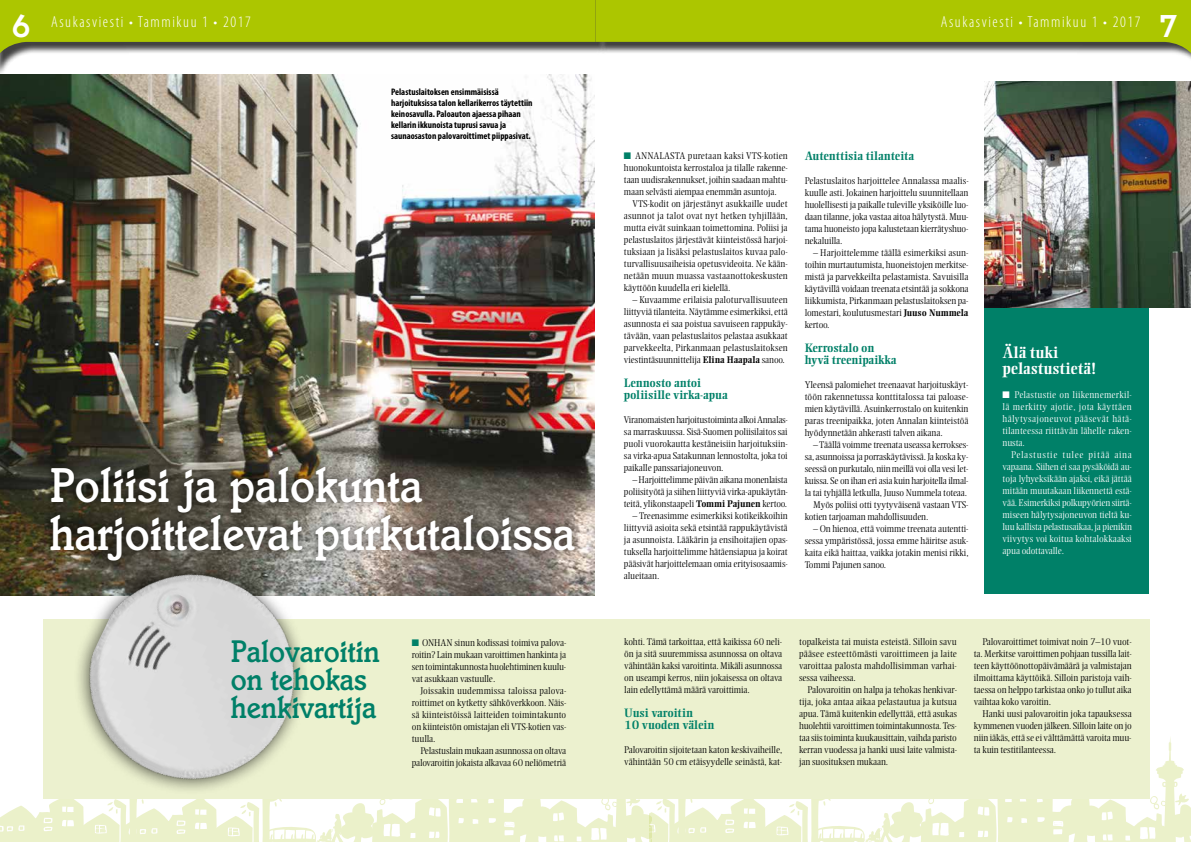
<style>
.page{position:relative;width:1191px;height:842px;background:#fff}
.page>*{position:absolute;margin:0;border:0;box-sizing:border-box;transform-origin:0 0}
.t1{font:500 50px/48px "Italia";color:#fff;scale:.9 1}
.t2{font:35px "Insignia A";color:#fff}
.t3{font:500 32px/28px "Italia";color:#008068;scale:.9 1}
.t4{font:300 condensed 16px "Myriad Pro";letter-spacing:.1em;color:#fff}
.t5{font:700 16px/16px "Ellington";color:#fff}
.t6{font:700 12px/12px "Ellington";color:#008068}
.t7{font:300 9.5px/12px "Ellington";color:#000;text-align:justify}
.t8{font:300 9.5px/12px "Ellington";letter-spacing:.02em;color:#fff;text-align:justify}
.t9{font:700 condensed 9.5px/11px "Myriad Pro";color:#000}
.s1{color:#008068}
.s2{font-weight:700}
</style>
<div class="page">
<svg style="left:0;top:0;width:595px;height:73px;fill:#acc600"></svg>
<svg style="left:595px;top:0;width:596px;height:59px;background:#acbf32"></svg>
<svg style="left:0;top:728px;width:1191px;height:114px"></svg>
<div style="left:984px;top:81px;width:165px;height:513px;background:#008068"></div>
<img style="left:0;top:74px;width:595px;height:521px">
<div style="left:43px;top:619px;width:1106px;height:179px;background:#ecf1cf"></div>
<img style="left:52px;top:569px;width:292px;height:261px">
<div style="left:42px;top:458px;width:542px;height:111px;background:#000;opacity:.7"></div>
<img style="left:984px;top:81px;width:207px;height:226px">
<h2 class="t2" style="left:12px;top:8px;width:20px">6</h2>
<h2 class="t2" style="left:1159px;top:8px;width:19px">7</h2>
<h3 class="t4" style="left:51px;top:13px;width:201px">Asukasviesti • Tammikuu 1 • 2017</h3>
<h3 class="t4" style="left:940px;top:13px;width:201px">Asukasviesti • Tammikuu 1 • 2017</h3>
<p class="t9" style="left:391px;top:86px;width:143px">Pelastuslaitoksen ensimmäisissä harjoituksissa talon kellarikerros täytettiin keinosavulla. Paloauton ajaessa pihaan kellarin ikkunoista tuprusi savua ja saunaosaston palovaroittimet piippasivat.</p>
<h1 class="t1" style="left:50px;top:461px;width:585px">Poliisi ja palokunta harjoittelevat purkutaloissa</h1>
<h3 class="t3" style="left:231px;top:637px;width:167px">Palovaroitin on tehokas henkivartija</h3>
<p class="t7" style="left:412px;top:637px;width:156px"><span class="s1">■</span> ONHAN sinun kodissasi toimiva palova&shy;roitin? Lain mukaan varoittimen hankinta ja sen toimintakunnosta huolehtiminen kuulu&shy;vat asukkaan vastuulle.</p>
<p class="t7" style="left:412px;top:685px;width:156px;text-indent:9px">Joissakin uudemmissa taloissa palova&shy;roittimet on kytketty sähköverkkoon. Näis&shy;sä kiinteistöissä laitteiden toimintakunto on kiinteistön omistajan eli VTS-kotien vas&shy;tuulla.</p>
<p class="t7" style="left:412px;top:744px;width:156px;text-align:right">Pelastuslain mukaan asunnossa on oltava palovaroitin jokaista alkavaa 60 neliömetriä</p>
<p class="t7" style="left:624px;top:150px;width:165px"><span class="s1">■</span> ANNALASTA puretaan kaksi VTS-kotien huonokuntoista kerrostaloa ja tilalle rakenne&shy;taan uudisrakennukset, joihin saadaan mahtu&shy;maan selvästi aiempaa enemmän asuntoja.</p>
<p class="t7" style="left:624px;top:198px;width:165px;text-indent:9px">VTS-kodit on järjestänyt asukkaille uudet asunnot ja talot ovat nyt hetken tyhjillään, mutta eivät suinkaan toimettomina. Poliisi ja pelastuslaitos järjestävät kiinteistössä harjoi&shy;tuksiaan ja lisäksi pelastuslaitos kuvaa palo&shy;turvallisuusaiheisia opetusvideoita. Ne kään&shy;netään muun muassa vastaanottokeskusten käyttöön kuudella eri kielellä.</p>
<p class="t7" style="left:624px;top:293px;width:165px;text-indent:9px">– Kuvaamme erilaisia paloturvallisuuteen liittyviä tilanteita. Näytämme esimerkiksi, että asunnosta ei saa poistua savuiseen rappukäy&shy;tävään, vaan pelastuslaitos pelastaa asukkaat parvekkeelta, Pirkanmaan pelastuslaitoksen viestintäsuunnittelija <span class="s2">Elina Haapala</span> sanoo.</p>
<p class="t6" style="left:624px;top:377px;width:105px">Lennosto antoi poliisille virka-apua</p>
<p class="t7" style="left:624px;top:414px;width:165px">Viranomaisten harjoitustoiminta alkoi Annalas&shy;sa marraskuussa. Sisä-Suomen poliisilaitos sai puoli vuorokautta kestäneisiin harjoituksiin&shy;sa virka-apua Satakunnan lennostolta, joka toi paikalle panssariajoneuvon.</p>
<p class="t7" style="left:624px;top:474px;width:165px;text-indent:9px">– Harjoittelimme päivän aikana monenlaista poliisityötä ja siihen liittyviä virka-apukäytän&shy;teitä, ylikonstaapeli <span class="s2">Tommi Pajunen</span> kertoo.</p>
<p class="t7" style="left:624px;top:509px;width:165px;text-indent:9px">– Treenasimme esimerkiksi kotikeikkoihin liittyviä asioita sekä etsintää rappukäytävistä ja asunnoista. Lääkärin ja ensihoitajien opas&shy;tuksella harjoittelimme hätäensiapua ja koirat pääsivät harjoittelemaan omia erityisosaamis&shy;alueitaan.</p>
<p class="t6" style="left:804px;top:150px;width:111px">Autenttisia tilanteita</p>
<p class="t7" style="left:804px;top:175px;width:165px">Pelastuslaitos harjoittelee Annalassa maalis&shy;kuulle asti. Jokainen harjoittelu suunnitellaan huolellisesti ja paikalle tuleville yksiköille luo&shy;daan tilanne, joka vastaa aitoa hälytystä. Muu&shy;tama huoneisto jopa kalustetaan kierrätyshuo&shy;nekaluilla.</p>
<p class="t7" style="left:804px;top:247px;width:165px;text-indent:9px">– Harjoittelemme täällä esimerkiksi asun&shy;toihin murtautumista, huoneistojen merkitse&shy;mistä ja parvekkeilta pelastamista. Savuisilla käytävillä voidaan treenata etsintää ja sokkona liikkumista, Pirkanmaan pelastuslaitoksen pa&shy;lomestari, koulutusmestari <span class="s2">Juuso Nummela </span>kertoo.</p>
<p class="t6" style="left:804px;top:342px;width:94px">Kerrostalo on hyvä treenipaikka</p>
<p class="t7" style="left:804px;top:379px;width:165px">Yleensä palomiehet treenaavat harjoituskäyt&shy;töön rakennetussa konttitalossa tai paloase&shy;mien käytävillä. Asuinkerrostalo on kuitenkin paras treenipaikka, joten Annalan kiinteistöä hyödynnetään ahkerasti talven aikana.</p>
<p class="t7" style="left:813px;top:439px;width:157px">– Täällä voimme treenata useassa kerrokses-</p>
<p class="t7" style="left:804px;top:451px;width:165px">sa, asunnoissa ja porraskäytävissä. Ja koska ky-</p>
<p class="t7" style="left:804px;top:463px;width:165px">seessä on purkutalo, niin meillä voi olla vesi let-</p>
<p class="t7" style="left:804px;top:475px;width:165px">kuissa. Se on ihan eri asia kuin harjoitella ilmal-</p>
<p class="t7" style="left:804px;top:487px;width:164px">la tai tyhjällä letkulla, Juuso Nummela toteaa.</p>
<p class="t7" style="left:813px;top:499px;width:157px">Myös poliisi otti tyytyväisenä vastaan VTS-</p>
<p class="t7" style="left:804px;top:511px;width:125px">kotien tarjoaman mahdollisuuden.</p>
<p class="t7" style="left:804px;top:523px;width:165px;text-indent:9px">– On hienoa, että voimme treenata autentti&shy;sessa ympäristössä, jossa emme häiritse asuk&shy;kaita eikä haittaa, vaikka jotakin menisi rikki, Tommi Pajunen sanoo.</p>
<h3 class="t5" style="left:1002px;top:345px;width:95px">Älä tuki pelastustietä!</h3>
<p class="t8" style="left:1002px;top:389px;width:131px">■ Pelastustie on liikennemerkil&shy;lä merkitty ajotie, jota käyttäen hälytysajoneuvot pääsevät hätä&shy;tilanteessa riittävän lähelle raken&shy;nusta.</p>
<p class="t8" style="left:1002px;top:449px;width:131px;text-indent:9px">Pelastustie tulee pitää aina vapaana. Siihen ei saa pysäköidä au&shy;toja lyhyeksikään ajaksi, eikä jättää mitään muutakaan liikennettä estä&shy;vää. Esimerkiksi polkupyörien siirtä&shy;miseen hälytysajoneuvon tieltä ku&shy;luu kallista pelastusaikaa, ja pienikin viivytys voi koitua kohtalokkaaksi apua odottavalle.</p>
<p class="t7" style="left:624px;top:636px;width:159px">kohti. Tämä tarkoittaa, että kaikissa 60 neli&shy;ön ja sitä suuremmissa asunnossa on oltava vähintään kaksi varoitinta. Mikäli asunnossa on useampi kerros, niin jokaisessa on oltava lain edellyttämä määrä varoittimia.</p>
<p class="t6" style="left:624px;top:707px;width:92px">Uusi varoitin<br>10 vuoden välein</p>
<p class="t7" style="left:624px;top:744px;width:159px">Palovaroitin sijoitetaan katon keskivaiheille, vähintään 50 cm etäisyydelle seinästä, kat-</p>
<p class="t7" style="left:799px;top:636px;width:159px">topalkeista tai muista esteistä. Silloin savu pääsee esteettömästi varoittimeen ja laite varoittaa palosta mahdollisimman varhai&shy;sessa vaiheessa.</p>
<p class="t7" style="left:799px;top:684px;width:159px;text-indent:9px">Palovaroitin on halpa ja tehokas henkivar&shy;tija, joka antaa aikaa pelastautua ja kutsua apua. Tämä kuitenkin edellyttää, että asukas huolehtii varoittimen toimintakunnosta. Tes&shy;taa siis toiminta kuukausittain, vaihda paristo kerran vuodessa ja hanki uusi laite valmista&shy;jan suosituksen mukaan.</p>
<p class="t7" style="left:974px;top:636px;width:159px;text-indent:9px">Palovaroittimet toimivat noin 7–10 vuot&shy;ta. Merkitse varoittimen pohjaan tussilla lait&shy;teen käyttöönottopäivämäärä ja valmistajan ilmoittama käyttöikä. Silloin paristoja vaih&shy;taessa on helppo tarkistaa onko jo tullut aika vaihtaa koko varoitin.</p>
<p class="t7" style="left:974px;top:708px;width:159px;text-indent:9px">Hanki uusi palovaroitin joka tapauksessa kymmenen vuoden jälkeen. Silloin laite on jo niin iäkäs, että se ei välttämättä varoita muu&shy;ta kuin testitilanteessa.</p>
</div>
